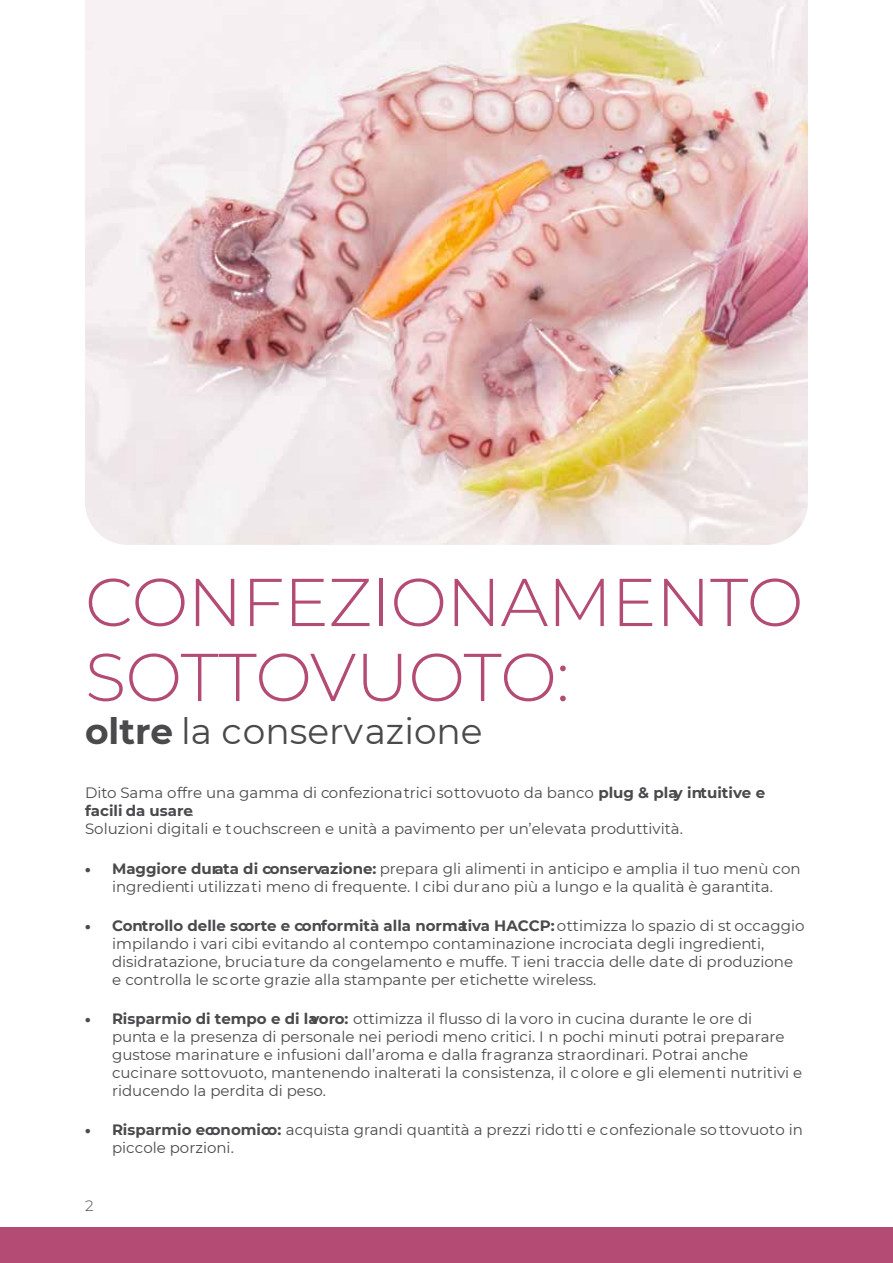
<style>
.page{position:relative;width:893px;height:1263px;background:#fff}
.page>*{position:absolute;margin:0;border:0;box-sizing:border-box;transform-origin:0 0}
.t1{font:300 67.5px/75px "Montserrat";letter-spacing:-.01em;color:#b34b74}
.t2{font:36px "Montserrat";color:#4a4a4d}
.t3{font:15px/18px "Montserrat";color:#4a4a4d}
.t4{font:300 15px "Montserrat";color:#4a4a4d}
.s1{font-weight:700}
.s2{font-weight:900;font-size:13.5px}
</style>
<div class="page">
<div style="left:0;top:1227px;width:893px;height:36px;background:#b34b74"></div>
<img style="left:85px;top:0;width:723px;height:545px">
<h1 class="t1" style="left:85px;top:562px;width:720px">CONFEZIONAMENTO<br>SOTTOVUOTO:</h1>
<h2 class="t2" style="left:85px;top:707px;width:399px"><span class="s1">oltre</span> la conservazione</h2>
<p class="t3" style="left:85px;top:783px;width:682px">Dito Sama offre una gamma di confezionatrici sottovuoto da banco <span class="s1">plug &amp; play intuitive e facili da usare</span>.<br>Soluzioni digitali e touchscreen e unità a pavimento per un’elevata produttività.</p>
<p class="t3" style="left:85px;top:859px;width:717px;text-align:center"><span class="s2">•</span> <span class="s1">Maggiore durata di conservazione:</span> prepara gli alimenti in anticipo e amplia il tuo menù con ingredienti utilizzati meno di frequente. I cibi durano più a lungo e la qualità è garantita.</p>
<p class="t3" style="left:112px;top:916px;width:694px;text-indent:-27px"><span class="s2">•</span> <span class="s1">Controllo delle scorte e conformità alla normativa HACCP:</span> ottimizza lo spazio di st occaggio impilando i vari cibi evitando al contempo contaminazione incrociata degli ingredienti, disidratazione, bruciature da congelamento e muffe. T ieni traccia delle date di produzione e controlla le scorte grazie alla stampante per etichette wireless.</p>
<p class="t3" style="left:112px;top:1009px;width:692px;text-indent:-27px"><span class="s2">•</span> <span class="s1">Risparmio di tempo e di lavoro:</span> ottimizza il flusso di la voro in cucina durante le ore di<br>punta e la presenza di personale nei periodi meno critici. I n pochi minuti potrai preparare gustose marinature e infusioni dall’aroma e dalla fragranza straordinari. Potrai anche cucinare sottovuoto, mantenendo inalterati la consistenza, il c olore e gli elementi nutritivi e riducendo la perdita di peso.</p>
<p class="t3" style="left:112px;top:1120px;width:692px;text-indent:-27px"><span class="s2">•</span> <span class="s1">Risparmio economico:</span> acquista grandi quantità a prezzi rido tti e confezionale so ttovuoto in piccole porzioni.</p>
<p class="t4" style="left:85px;top:1196px;width:10px">2</p>
</div>
